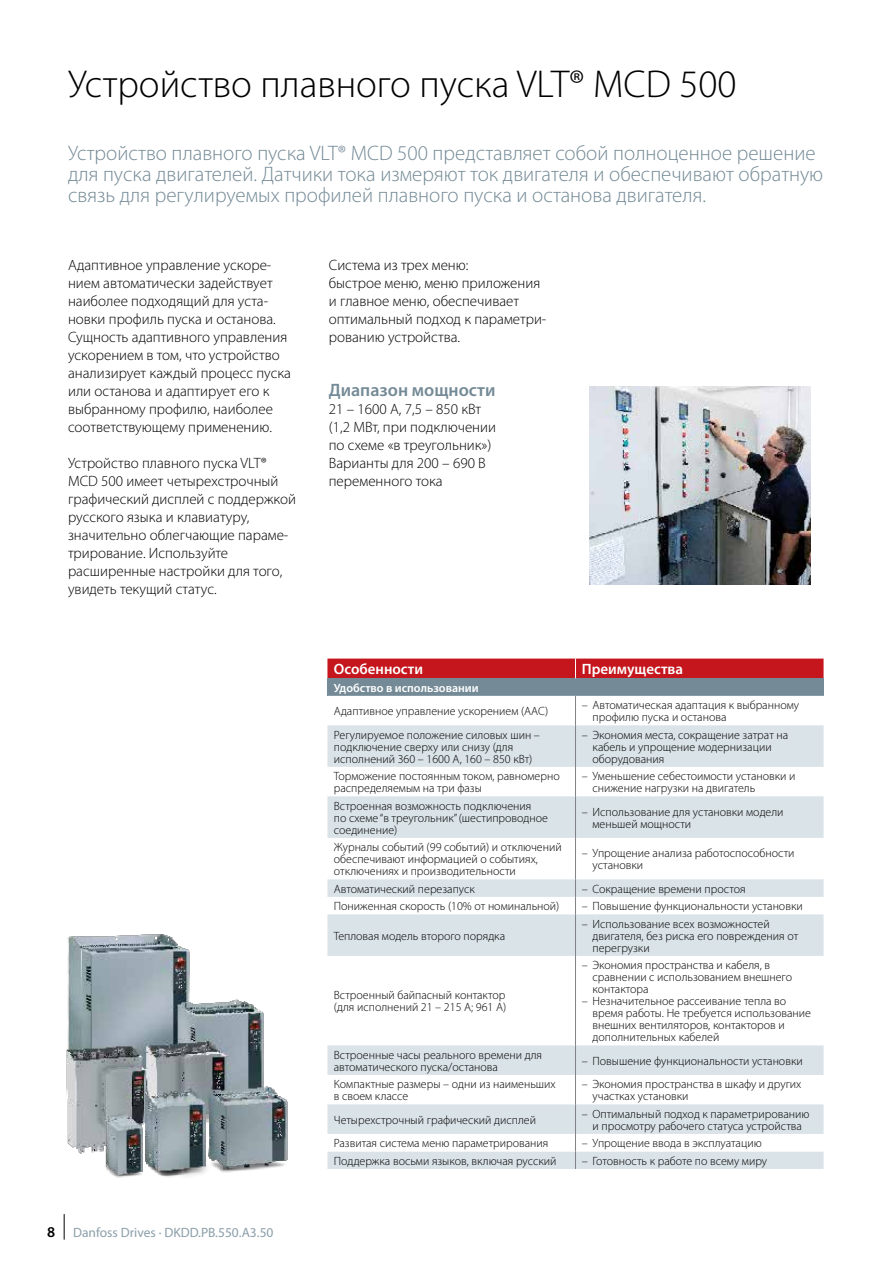
<style>
.page{position:relative;width:893px;height:1263px;background:#fff}
.page>*{position:absolute;margin:0;border:0;box-sizing:border-box;transform-origin:0 0}
.t1{font:300 39px "Myriad Pro";color:#000}
.t2{font:300 21px/21px "Myriad Pro";color:#748a96}
.t3{font:600 18px "Myriad Pro";color:#748a96}
.t4{font:300 15px/18px "Myriad Pro";color:#000}
.t5{font:600 15px "Myriad Pro";color:#fff}
.t6{font:13.5px "Myriad Pro";color:#8b9faa}
.t7{font:300 12px/12px "Myriad Pro";color:#000}
.t8{font:600 12px "Myriad Pro";color:#fff}
.s1{font-weight:600;font-size:15px;color:#000}
</style>
<div class="page">
<div style="left:327px;top:678px;width:497px;height:18px;background:#748a96"></div>
<svg style="left:327px;top:725px;width:497px;height:409px"></svg>
<div style="left:327px;top:658px;width:497px;height:20px;background:#c4161c"></div>
<svg style="left:575px;top:696px;width:1px;height:29px"></svg>
<hr style="left:575px;top:725px;width:1px;height:42px;background:#808285">
<svg style="left:575px;top:767px;width:1px;height:29px"></svg>
<hr style="left:575px;top:796px;width:1px;height:42px;background:#808285">
<hr style="left:575px;top:838px;width:1px;height:41px;background:#808285">
<svg style="left:327px;top:879px;width:497px;height:35px"></svg>
<hr style="left:575px;top:914px;width:1px;height:42px;background:#808285">
<hr style="left:575px;top:956px;width:1px;height:89px;background:#808285">
<hr style="left:575px;top:1045px;width:1px;height:30px;background:#808285">
<svg style="left:575px;top:1075px;width:1px;height:29px"></svg>
<hr style="left:575px;top:1104px;width:1px;height:30px;background:#808285">
<svg style="left:327px;top:1134px;width:497px;height:35px"></svg>
<img style="left:66px;top:934px;width:222px;height:244px">
<img style="left:589px;top:387px;width:221px;height:198px">
<svg style="left:64px;top:1214px;width:1px;height:25px"></svg>
<h1 class="t1" style="left:68px;top:63px;width:670px">Устройство плавного пуска VLT® MCD 500</h1>
<h2 class="t2" style="left:68px;top:143px;width:757px">Устройство плавного пуска VLT® MCD 500 представляет собой полноценное решение для пуска двигателей. Датчики тока измеряют ток двигателя и обеспечивают обратную связь для регулируемых профилей плавного пуска и останова двигателя.</h2>
<p class="t4" style="left:68px;top:256px;width:225px">Адаптивное управление ускоре&shy;нием автоматически задействует наиболее подходящий для уста&shy;новки профиль пуска и останова.<br>Сущность адаптивного управления ускорением в том, что устройство анализирует каждый процесс пуска или останова и адаптирует его к выбранному профилю, наиболее соответствующему применению.</p>
<p class="t4" style="left:68px;top:454px;width:229px">Устройство плавного пуска VLT®<br>MCD 500 имеет четырехстрочный графический дисплей с поддержкой русского языка и клавиатуру, значительно облегчающие параме&shy;трирование. Используйте расширенные настройки для того, увидеть текущий статус.</p>
<p class="t6" style="left:47px;top:1224px;width:228px"><span class="s1">8</span> Danfoss Drives · DKDD.PB.550.A3.50</p>
<p class="t4" style="left:329px;top:256px;width:219px">Система из трех меню:<br>быстрое меню, меню приложения и главное меню, обеспечивает оптимальный подход к параметри&shy;рованию устройства.</p>
<h3 class="t3" style="left:329px;top:380px;width:168px">Диапазон мощности</h3>
<p class="t4" style="left:329px;top:400px;width:169px">21 – 1600 А, 7,5 – 850 кВт (1,2 МВт, при подключении по схеме «в треугольник»)<br>Варианты для 200 – 690 В переменного тока</p>
<p class="t5" style="left:334px;top:661px;width:91px">Особенности</p>
<p class="t5" style="left:582px;top:661px;width:103px">Преимущества</p>
<p class="t8" style="left:334px;top:681px;width:146px">Удобство в использовании</p>
<p class="t7" style="left:334px;top:705px;width:216px">Адаптивное управление ускорением (AAC)</p>
<p class="t7" style="left:592px;top:699px;width:208px;text-indent:-11px">– Автоматическая адаптация к выбранному профилю пуска и останова</p>
<p class="t7" style="left:334px;top:729px;width:208px">Регулируемое положение силовых шин – подключение сверху или снизу (для исполнений 360 – 1600 А, 160 – 850 кВт)</p>
<p class="t7" style="left:592px;top:729px;width:197px;text-indent:-11px">– Экономия места, сокращение затрат на кабель и упрощение модернизации оборудования</p>
<p class="t7" style="left:334px;top:770px;width:227px">Торможение постоянным током, равномерно распределяемым на три фазы</p>
<p class="t7" style="left:592px;top:770px;width:204px;text-indent:-11px">– Уменьшение себестоимости установки и снижение нагрузки на двигатель</p>
<p class="t7" style="left:334px;top:800px;width:216px">Встроенная возможность подключения<br>по схеме “в треугольник” (шестипроводное соединение)</p>
<p class="t7" style="left:592px;top:806px;width:193px;text-indent:-11px">– Использование для установки модели меньшей мощности</p>
<p class="t7" style="left:334px;top:841px;width:229px">Журналы событий (99 событий) и отключений обеспечивают информацией о событиях, отключениях и производительности</p>
<p class="t7" style="left:592px;top:847px;width:204px;text-indent:-11px">– Упрощение анализа работоспособности установки</p>
<p class="t7" style="left:334px;top:883px;width:142px">Автоматический перезапуск</p>
<p class="t7" style="left:582px;top:883px;width:165px">– Сокращение времени простоя</p>
<p class="t7" style="left:334px;top:900px;width:227px">Пониженная скорость (10% от номинальной)</p>
<p class="t7" style="left:582px;top:900px;width:222px">– Повышение функциональности установки</p>
<p class="t7" style="left:334px;top:930px;width:173px">Тепловая модель второго порядка</p>
<p class="t7" style="left:592px;top:918px;width:207px;text-indent:-11px">– Использование всех возможностей двигателя, без риска его повреждения от перегрузки</p>
<p class="t7" style="left:334px;top:989px;width:174px">Встроенный байпасный контактор (для исполнений 21 – 215 А; 961 А)</p>
<p class="t7" style="left:592px;top:959px;width:201px;text-indent:-11px">– Экономия пространства и кабеля, в сравнении с использованием внешнего контактора</p>
<p class="t7" style="left:592px;top:995px;width:220px;text-indent:-11px">– Незначительное рассеивание тепла во время работы. Не требуется использование внешних вентиляторов, контакторов и дополнительных кабелей</p>
<p class="t7" style="left:334px;top:1049px;width:210px">Встроенные часы реального времени для автоматического пуска/останова</p>
<p class="t7" style="left:582px;top:1055px;width:222px">– Повышение функциональности установки</p>
<p class="t7" style="left:334px;top:1078px;width:223px">Компактные размеры – одни из наименьших в своем классе</p>
<p class="t7" style="left:592px;top:1078px;width:210px;text-indent:-11px">– Экономия пространства в шкафу и других участках установки</p>
<p class="t7" style="left:334px;top:1114px;width:204px">Четырехстрочный графический дисплей</p>
<p class="t7" style="left:582px;top:1108px;width:229px;text-align:center">– Оптимальный подход к параметрированию и просмотру рабочего статуса устройства</p>
<p class="t7" style="left:334px;top:1137px;width:216px">Развитая система меню параметрирования</p>
<p class="t7" style="left:582px;top:1137px;width:181px">– Упрощение ввода в эксплуатацию</p>
<p class="t7" style="left:334px;top:1155px;width:224px">Поддержка восьми языков, включая русский</p>
<p class="t7" style="left:582px;top:1155px;width:187px">– Готовность к работе по всему миру</p>
</div>
